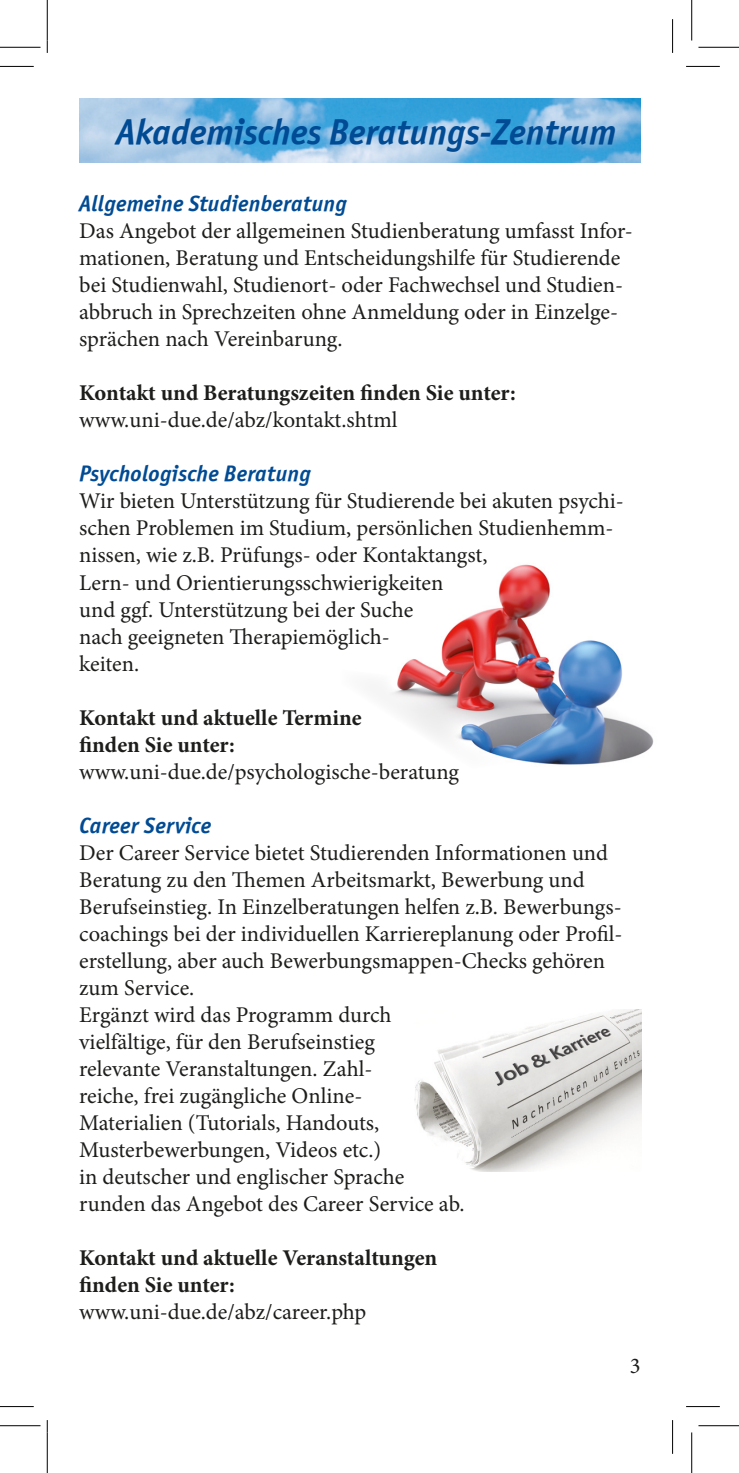
<style>
.page{position:relative;width:739px;height:1473px;background:#fff}
.page>*{position:absolute;margin:0;border:0;box-sizing:border-box;transform-origin:0 0}
.t1{font:36px "Officina Sans OSITCTT Bold Ita";color:#004b94}
.t2{font:22.5px/27px "Minion Pro";color:#1d1d1b}
.t3{font:700 22.5px/27px "Minion Pro";letter-spacing:-.005em;color:#1d1d1b}
.t4{font:22.5px "Officina Sans OSITCTT Bold Ita";letter-spacing:.01em;color:#004b94}
</style>
<div class="page">
<img style="left:401px;top:564px;width:253px;height:201px">
<img style="left:379px;top:669px;width:145px;height:96px">
<img style="left:414px;top:1009px;width:227px;height:162px">
<img style="left:79px;top:98px;width:561px;height:64px">
<hr style="left:0;top:66px;width:34px;height:1px;background:#000">
<hr style="left:686px;top:66px;width:34px;height:1px;background:#000">
<hr style="left:0;top:1405px;width:34px;height:1px;background:#000">
<hr style="left:686px;top:1405px;width:34px;height:1px;background:#000">
<hr style="left:47px;top:19px;width:1px;height:34px;background:#000">
<hr style="left:47px;top:1419px;width:1px;height:34px;background:#000">
<hr style="left:672px;top:19px;width:1px;height:34px;background:#000">
<hr style="left:672px;top:1419px;width:1px;height:34px;background:#000">
<hr style="left:0;top:47px;width:40px;height:1px;background:#000">
<hr style="left:698px;top:47px;width:41px;height:1px;background:#000">
<hr style="left:0;top:1425px;width:40px;height:1px;background:#000">
<hr style="left:698px;top:1425px;width:41px;height:1px;background:#000">
<hr style="left:47px;top:0;width:1px;height:40px;background:#000">
<hr style="left:47px;top:1432px;width:1px;height:40px;background:#000">
<hr style="left:691px;top:0;width:1px;height:40px;background:#000">
<hr style="left:691px;top:1432px;width:1px;height:40px;background:#000">
<h1 class="t1" style="left:116px;top:110px;width:502px">Akademisches Beratungs-Zentrum</h1>
<p class="t4" style="left:79px;top:190px;width:269px">Allgemeine Studienberatung</p>
<p class="t2" style="left:79px;top:218px;width:555px">Das Angebot der allgemeinen Studienberatung umfasst Infor&shy;mationen, Beratung und Entscheidungshilfe für Studierende bei Studienwahl, Studienort- oder Fachwechsel und Studien&shy;abbruch in Sprechzeiten ohne Anmeldung oder in Einzelge&shy;sprächen nach Vereinbarung.</p>
<p class="t3" style="left:79px;top:379px;width:438px">Kontakt und Beratungszeiten finden Sie unter:</p>
<p class="t2" style="left:79px;top:407px;width:320px">www.uni-due.de/abz/kontakt.shtml</p>
<p class="t4" style="left:79px;top:460px;width:233px">Psychologische Beratung</p>
<p class="t2" style="left:79px;top:488px;width:546px">Wir bieten Unterstützung für Studierende bei akuten psychi&shy;schen Problemen im Studium, persönlichen Studienhemm&shy;nissen, wie z.B. Prüfungs- oder Kontaktangst,<br>Lern- und Orientierungsschwierigkeiten<br>und ggf. Unterstützung bei der Suche<br>nach geeigneten Therapiemöglich-<br>keiten.</p>
<p class="t3" style="left:79px;top:703px;width:284px">Kontakt und aktuelle Termine finden Sie unter:</p>
<p class="t2" style="left:79px;top:758px;width:381px">www.uni-due.de/psychologische-beratung</p>
<p class="t4" style="left:79px;top:811px;width:134px">Career Service</p>
<p class="t2" style="left:79px;top:839px;width:545px">Der Career Service bietet Studierenden Informationen und Beratung zu den Themen Arbeitsmarkt, Bewerbung und Berufseinstieg. In Einzelberatungen helfen z.B. Bewerbungs&shy;coachings bei der individuellen Karriereplanung oder Profil&shy;erstellung, aber auch Bewerbungsmappen-Checks gehören zum Service.<br>Ergänzt wird das Programm durch<br>vielfältige, für den Berufseinstieg<br>relevante Veranstaltungen. Zahl-<br>reiche, frei zugängliche Online-<br>Materialien (Tutorials, Handouts,<br>Musterbewerbungen, Videos etc.)<br>in deutscher und englischer Sprache<br>runden das Angebot des Career Service ab.</p>
<p class="t3" style="left:79px;top:1243px;width:359px">Kontakt und aktuelle Veranstaltungen finden Sie unter:</p>
<p class="t2" style="left:79px;top:1298px;width:289px">www.uni-due.de/abz/career.php</p>
<p class="t2" style="left:630px;top:1352px;width:12px">3</p>
</div>
